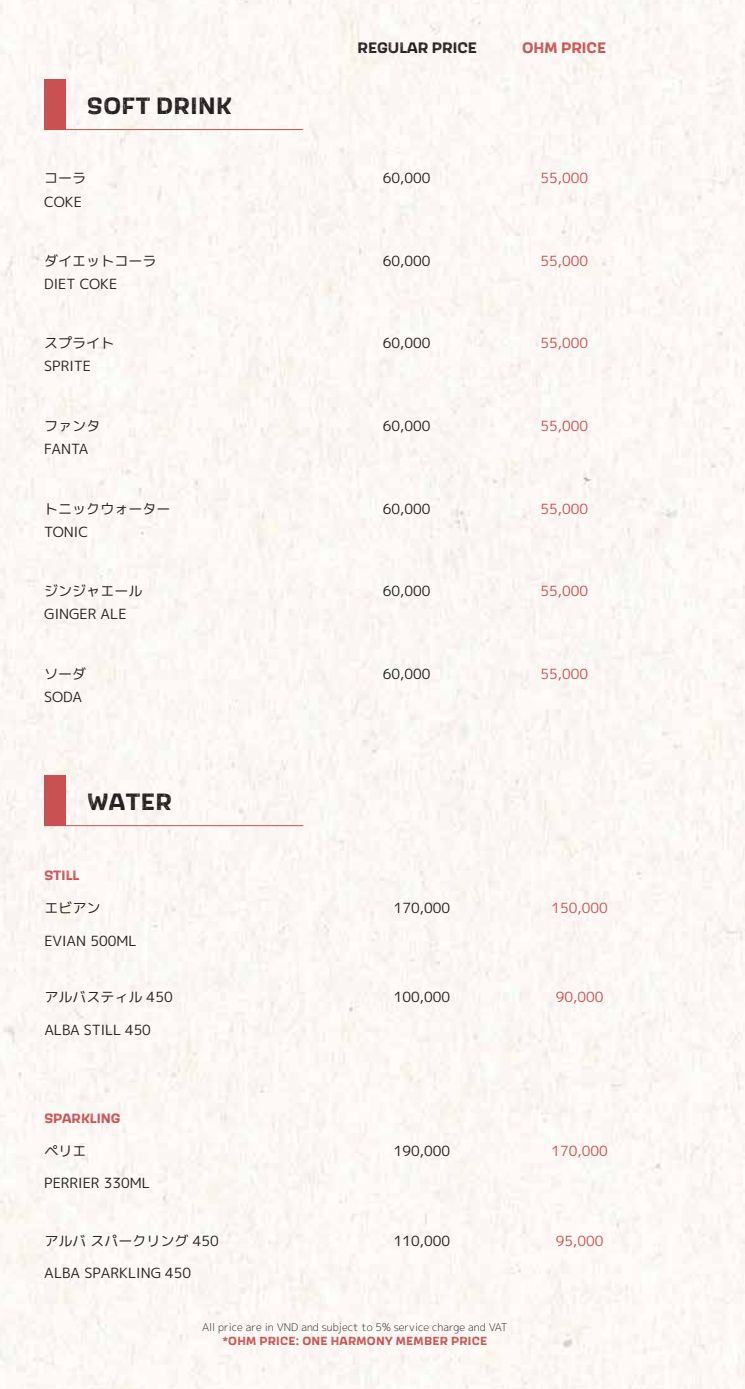
<style>
.page{position:relative;width:745px;height:1389px;background:#fff}
.page>*{position:absolute;margin:0;border:0;box-sizing:border-box;transform-origin:0 0}
.t1{font:700 24.5px "Scarlet Wood";letter-spacing:.02em;color:#231f20}
.t2{font:700 15.75px "Scarlet Wood";color:#231f20}
.t3{font:700 15.75px "Scarlet Wood";color:#ca5151}
.t4{font:14px "Mplus 1 p";color:#231f20}
.t5{font:14px "Mplus 1 p";color:#ca5151}
.t6{font:700 14px "Scarlet Wood";color:#ca5151}
.t7{font:700 12.25px "Scarlet Wood";letter-spacing:.02em;color:#ca5151}
.t8{font:300 10.5px "Mplus 1 p";color:#231f20}
</style>
<div class="page">
<hr style="left:44px;top:129px;width:259px;height:1px;background:#ca5151">
<div style="left:44px;top:79px;width:22px;height:51px;background:#ca5151"></div>
<hr style="left:44px;top:825px;width:259px;height:1px;background:#ca5151">
<div style="left:44px;top:775px;width:22px;height:51px;background:#ca5151"></div>
<h1 class="t1" style="left:87px;top:88px;width:146px">SOFT DRINK</h1>
<p class="t2" style="left:357px;top:37px;width:121px">REGULAR PRICE</p>
<p class="t3" style="left:522px;top:37px;width:85px">OHM PRICE</p>
<p class="t4" style="left:44px;top:167px;width:43px">コーラ</p>
<p class="t5" style="left:540px;top:167px;width:49px">55,000</p>
<p class="t4" style="left:44px;top:192px;width:39px">COKE</p>
<p class="t4" style="left:382px;top:167px;width:49px">60,000</p>
<p class="t4" style="left:44px;top:251px;width:113px">ダイエットコーラ</p>
<p class="t5" style="left:540px;top:251px;width:49px">55,000</p>
<p class="t4" style="left:44px;top:274px;width:75px">DIET COKE</p>
<p class="t4" style="left:382px;top:251px;width:49px">60,000</p>
<p class="t4" style="left:44px;top:333px;width:71px">スプライト</p>
<p class="t5" style="left:540px;top:333px;width:49px">55,000</p>
<p class="t4" style="left:44px;top:356px;width:48px">SPRITE</p>
<p class="t4" style="left:382px;top:333px;width:49px">60,000</p>
<p class="t4" style="left:44px;top:416px;width:57px">ファンタ</p>
<p class="t5" style="left:540px;top:416px;width:49px">55,000</p>
<p class="t4" style="left:44px;top:439px;width:46px">FANTA</p>
<p class="t4" style="left:382px;top:416px;width:49px">60,000</p>
<p class="t4" style="left:44px;top:498px;width:127px">トニックウォーター</p>
<p class="t5" style="left:540px;top:498px;width:49px">55,000</p>
<p class="t4" style="left:44px;top:522px;width:45px">TONIC</p>
<p class="t4" style="left:382px;top:498px;width:49px">60,000</p>
<p class="t4" style="left:44px;top:581px;width:99px">ジンジャエール</p>
<p class="t5" style="left:540px;top:581px;width:49px">55,000</p>
<p class="t4" style="left:44px;top:604px;width:84px">GINGER ALE</p>
<p class="t4" style="left:382px;top:581px;width:49px">60,000</p>
<p class="t4" style="left:44px;top:664px;width:43px">ソーダ</p>
<p class="t4" style="left:382px;top:664px;width:49px">60,000</p>
<p class="t5" style="left:540px;top:664px;width:49px">55,000</p>
<p class="t4" style="left:44px;top:687px;width:39px">SODA</p>
<h1 class="t1" style="left:87px;top:784px;width:86px">WATER</h1>
<p class="t6" style="left:44px;top:866px;width:37px">STILL</p>
<p class="t4" style="left:44px;top:898px;width:58px">エビアン</p>
<p class="t5" style="left:551px;top:898px;width:58px">150,000</p>
<p class="t4" style="left:44px;top:930px;width:94px">EVIAN 500ML</p>
<p class="t4" style="left:393px;top:898px;width:58px">170,000</p>
<p class="t4" style="left:44px;top:987px;width:130px">アルバスティル 450</p>
<p class="t5" style="left:555px;top:987px;width:49px">90,000</p>
<p class="t4" style="left:44px;top:1020px;width:108px">ALBA STILL 450</p>
<p class="t4" style="left:393px;top:987px;width:58px">100,000</p>
<p class="t6" style="left:44px;top:1109px;width:78px">SPARKLING</p>
<p class="t4" style="left:44px;top:1141px;width:44px">ペリエ</p>
<p class="t5" style="left:551px;top:1141px;width:58px">170,000</p>
<p class="t4" style="left:393px;top:1141px;width:58px">190,000</p>
<p class="t4" style="left:44px;top:1173px;width:107px">PERRIER 330ML</p>
<p class="t4" style="left:44px;top:1231px;width:176px">アルバ スパークリング 450</p>
<p class="t4" style="left:393px;top:1231px;width:58px">110,000</p>
<p class="t5" style="left:555px;top:1231px;width:49px">95,000</p>
<p class="t4" style="left:44px;top:1263px;width:148px">ALBA SPARKLING 450</p>
<p class="t8" style="left:202px;top:1319px;width:307px">All price are in VND and subject to 5% service charge and VAT</p>
<p class="t7" style="left:222px;top:1332px;width:266px">*OHM PRICE: ONE HARMONY MEMBER PRICE</p>
</div>
